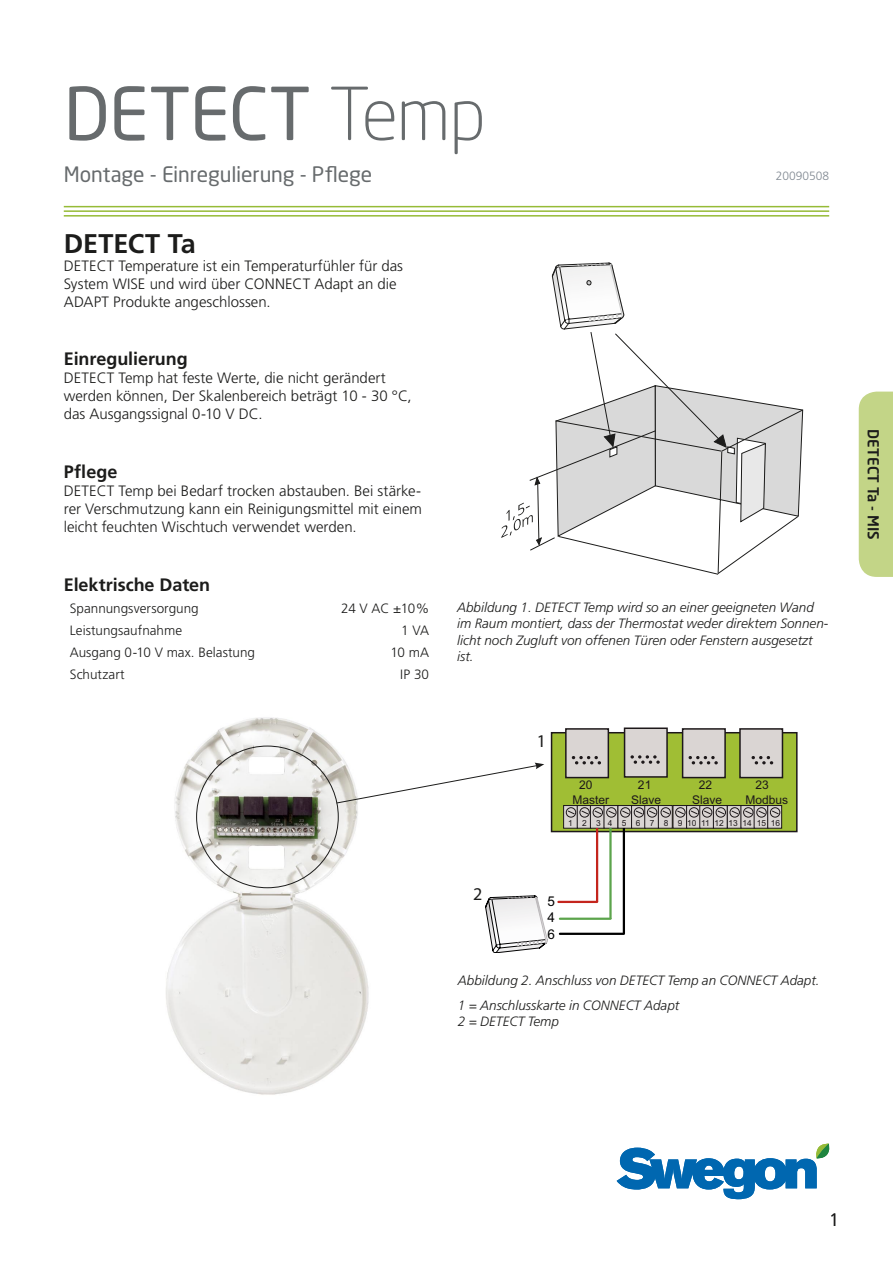
<style>
.page{position:relative;width:893px;height:1263px;background:#fff}
.page>*{position:absolute;margin:0;border:0;box-sizing:border-box;transform-origin:0 0}
.t1{font:72px "Neo Sans Std";letter-spacing:-.01em;color:#676b6d}
.t2{font:700 27px "Frutiger";color:#1c1c1b}
.t3{font:21px "Neo Sans Std";letter-spacing:-.005em;color:#676b6d}
.t4{font:700 18px "Frutiger";letter-spacing:-.005em;color:#1c1c1b}
.t5{font:18px "Myriad";color:#1c1c1b}
.t6{font:300 18px "Frutiger";color:#1c1c1b}
.t7{font:300 15px/18px "Frutiger";letter-spacing:-.005em;color:#1c1c1b}
.t8{font:500 15px "Neo Sans";letter-spacing:.005em;color:#1c1c1b}
.t9{font:italic 300 13.5px/16.2px "Frutiger";color:#1c1c1b}
.t10{font:300 13.5px "Frutiger";color:#1c1c1b}
.t11{font:13.5px/16.2px "Arial";color:#000;text-align:justify}
.t12{font:12px/14.4px "Arial";color:#1d181a}
.t13{font:300 12px "Frutiger";color:#818992}
.t14{font:8.4px "Arial";color:#1d181a}
.s1{font-weight:300}
</style>
<div class="page">
<svg style="left:617px;top:1143px;width:212px;height:56px"></svg>
<hr style="left:64px;top:206px;width:765px;height:1px;background:#96bb37">
<hr style="left:64px;top:210px;width:765px;height:2px;background:#96bb37">
<hr style="left:64px;top:215px;width:765px;height:2px;background:#96bb37">
<div style="left:859px;top:392px;width:34px;height:185px;background:#c3d587"></div>
<svg style="left:654px;top:205px;width:149px;height:12px"></svg>
<svg style="left:501px;top:263px;width:303px;height:312px"></svg>
<div style="left:552px;top:733px;width:245px;height:98px;background:#a0be34"></div>
<div style="left:551px;top:732px;width:247px;height:100px;border:2px solid #1d181a"></div>
<div style="left:566px;top:729px;width:42px;height:48px;background:#dad5d3"></div>
<div style="left:565px;top:728px;width:44px;height:50px;border:2px solid #1d181a"></div>
<svg style="left:572px;top:756px;width:29px;height:8px"></svg>
<div style="left:625px;top:728px;width:42px;height:49px;background:#dad5d3"></div>
<div style="left:624px;top:727px;width:44px;height:51px;border:2px solid #1d181a"></div>
<svg style="left:630px;top:755px;width:30px;height:9px"></svg>
<div style="left:683px;top:729px;width:42px;height:48px;background:#dad5d3"></div>
<div style="left:682px;top:728px;width:44px;height:50px;border:2px solid #1d181a"></div>
<svg style="left:689px;top:756px;width:29px;height:8px"></svg>
<svg style="left:738px;top:728px;width:46px;height:51px;background:#bcb9b1"></svg>
<svg style="left:563px;top:805px;width:15px;height:23px"></svg>
<div style="left:566px;top:807px;width:10px;height:10px;border:1px solid #1d181a;border-radius:50%"></div>
<svg style="left:567px;top:810px;width:8px;height:5px"></svg>
<div style="left:577px;top:805px;width:14px;height:23px;background:#dad5d3;border:1px solid #1d181a"></div>
<div style="left:579px;top:807px;width:11px;height:10px;border:1px solid #1d181a;border-radius:50%"></div>
<div style="left:590px;top:805px;width:15px;height:23px;background:#dad5d3;border:1px solid #1d181a"></div>
<div style="left:593px;top:807px;width:10px;height:10px;border:1px solid #1d181a;border-radius:50%"></div>
<div style="left:604px;top:805px;width:14px;height:23px;background:#dad5d3;border:1px solid #1d181a"></div>
<div style="left:606px;top:807px;width:10px;height:10px;border:1px solid #1d181a;border-radius:50%"></div>
<div style="left:618px;top:805px;width:14px;height:23px;background:#dad5d3"></div>
<div style="left:620px;top:807px;width:10px;height:10px;border:1px solid #1d181a;border-radius:50%"></div>
<div style="left:631px;top:805px;width:15px;height:23px;background:#dad5d3;border:1px solid #1d181a"></div>
<div style="left:634px;top:807px;width:10px;height:10px;border:1px solid #1d181a;border-radius:50%"></div>
<div style="left:644px;top:805px;width:15px;height:23px;background:#dad5d3;border:1px solid #1d181a"></div>
<div style="left:647px;top:807px;width:10px;height:10px;border:1px solid #1d181a;border-radius:50%"></div>
<svg style="left:581px;top:810px;width:75px;height:5px"></svg>
<svg style="left:658px;top:805px;width:15px;height:23px"></svg>
<div style="left:661px;top:807px;width:10px;height:10px;border:1px solid #1d181a;border-radius:50%"></div>
<svg style="left:662px;top:810px;width:8px;height:5px"></svg>
<div style="left:673px;top:805px;width:14px;height:23px;background:#dad5d3"></div>
<div style="left:675px;top:807px;width:10px;height:10px;border:1px solid #1d181a;border-radius:50%"></div>
<div style="left:686px;top:805px;width:15px;height:23px;background:#dad5d3;border:1px solid #1d181a"></div>
<div style="left:689px;top:807px;width:10px;height:10px;border:1px solid #1d181a;border-radius:50%"></div>
<div style="left:699px;top:805px;width:15px;height:23px;background:#dad5d3;border:1px solid #1d181a"></div>
<div style="left:702px;top:807px;width:10px;height:10px;border:1px solid #1d181a;border-radius:50%"></div>
<div style="left:713px;top:805px;width:15px;height:23px;background:#dad5d3;border:1px solid #1d181a"></div>
<div style="left:716px;top:807px;width:10px;height:10px;border:1px solid #1d181a;border-radius:50%"></div>
<svg style="left:676px;top:810px;width:49px;height:5px"></svg>
<div style="left:727px;top:805px;width:15px;height:23px;background:#dad5d3;border:1px solid #1d181a"></div>
<div style="left:730px;top:807px;width:10px;height:10px;border:1px solid #1d181a;border-radius:50%"></div>
<div style="left:740px;top:805px;width:15px;height:23px;background:#dad5d3;border:1px solid #1d181a"></div>
<div style="left:743px;top:807px;width:10px;height:10px;border:1px solid #1d181a;border-radius:50%"></div>
<div style="left:754px;top:805px;width:14px;height:23px;background:#dad5d3;border:1px solid #1d181a"></div>
<div style="left:756px;top:807px;width:11px;height:10px;border:1px solid #1d181a;border-radius:50%"></div>
<div style="left:767px;top:805px;width:15px;height:23px;background:#dad5d3;border:1px solid #1d181a"></div>
<div style="left:770px;top:807px;width:10px;height:10px;border:1px solid #1d181a;border-radius:50%"></div>
<svg style="left:731px;top:810px;width:48px;height:5px"></svg>
<hr style="left:596px;top:828px;width:2px;height:74px;background:#c4251d">
<hr style="left:609px;top:828px;width:3px;height:91px;background:#5ca44c">
<hr style="left:623px;top:828px;width:2px;height:106px;background:#000">
<svg style="left:485px;top:895px;width:63px;height:58px"></svg>
<hr style="left:558px;top:901px;width:39px;height:2px;background:#c4251d">
<hr style="left:560px;top:917px;width:50px;height:3px;background:#5ca44c">
<hr style="left:560px;top:933px;width:64px;height:2px;background:#000">
<img style="left:166px;top:717px;width:203px;height:378px">
<svg style="left:336px;top:763px;width:208px;height:41px"></svg>
<h1 class="t1" style="left:64px;top:70px;width:423px">DETECT <span class="s1">Temp</span></h1>
<h3 class="t3" style="left:64px;top:161px;width:310px">Montage - Einregulierung - Pflege</h3>
<h2 class="t2" style="left:64px;top:227px;width:134px">DETECT Ta</h2>
<p class="t7" style="left:64px;top:256px;width:341px">DETECT Temperature ist ein Temperaturfühler für das<br>System WISE und wird über CONNECT Adapt an die<br>ADAPT Produkte angeschlossen.</p>
<p class="t4" style="left:64px;top:349px;width:126px">Einregulierung</p>
<p class="t7" style="left:64px;top:369px;width:349px">DETECT Temp hat feste Werte, die nicht gerändert werden können, Der Skalenbereich beträgt 10 - 30 °C, das Ausgangssignal 0-10 V DC.</p>
<p class="t4" style="left:64px;top:461px;width:55px">Pflege</p>
<p class="t7" style="left:64px;top:482px;width:360px;text-align:justify">DETECT Temp bei Bedarf trocken abstauben. Bei stärke&shy;rer Verschmutzung kann ein Reinigungsmittel mit einem leicht feuchten Wischtuch verwendet werden.</p>
<p class="t13" style="left:776px;top:169px;width:55px">20090508</p>
<p class="t4" style="left:64px;top:574px;width:148px">Elektrische Daten</p>
<p class="t10" style="left:70px;top:601px;width:131px">Spannungsversorgung</p>
<p class="t10" style="left:341px;top:601px;width:89px">24 V AC ±10%</p>
<p class="t10" style="left:70px;top:623px;width:114px">Leistungsaufnahme</p>
<p class="t10" style="left:401px;top:623px;width:29px">1 VA</p>
<p class="t10" style="left:70px;top:645px;width:187px">Ausgang 0-10 V max. Belastung</p>
<p class="t10" style="left:390px;top:645px;width:40px">10 mA</p>
<p class="t10" style="left:70px;top:667px;width:57px">Schutzart</p>
<p class="t10" style="left:400px;top:667px;width:30px">IP 30</p>
<p class="t9" style="left:457px;top:599px;width:373px">Abbildung 1. DETECT Temp wird so an einer geeigneten Wand im Raum montiert, dass der Thermostat weder direktem Sonnen&shy;licht noch Zugluft von offenen Türen oder Fenstern ausgesetzt ist.</p>
<p class="t5" style="left:473px;top:885px;width:11px">2</p>
<p class="t5" style="left:537px;top:732px;width:11px">1</p>
<p class="t12" style="left:572px;top:778px;width:38px;text-indent:7px">20<br>Master</p>
<p class="t12" style="left:631px;top:778px;width:32px;text-align:center">21<br>Slave</p>
<p class="t12" style="left:692px;top:778px;width:32px;text-align:center">22<br>Slave</p>
<p class="t12" style="left:746px;top:778px;width:44px;text-indent:10px">23<br>Modbus</p>
<p class="t14" style="left:568px;top:818px;width:213px">1 2 3 4 5 6 7 8 9 10 11 12 13 14 15 16</p>
<p class="t11" style="left:547px;top:893px;width:9px">5<br>4<br>6</p>
<p class="t9" style="left:458px;top:968px;width:363px;line-height:24.8px">Abbildung 2. Anschluss von DETECT Temp an CONNECT Adapt.<br>1 = Anschlusskarte in CONNECT Adapt</p>
<p class="t9" style="left:458px;top:1013px;width:102px">2 = DETECT Temp</p>
<p class="t8" style="left:883px;top:429px;width:112px;rotate:90deg">DETECT Ta - MIS</p>
<p class="t6" style="left:829px;top:1210px;width:12px">1</p>
</div>
